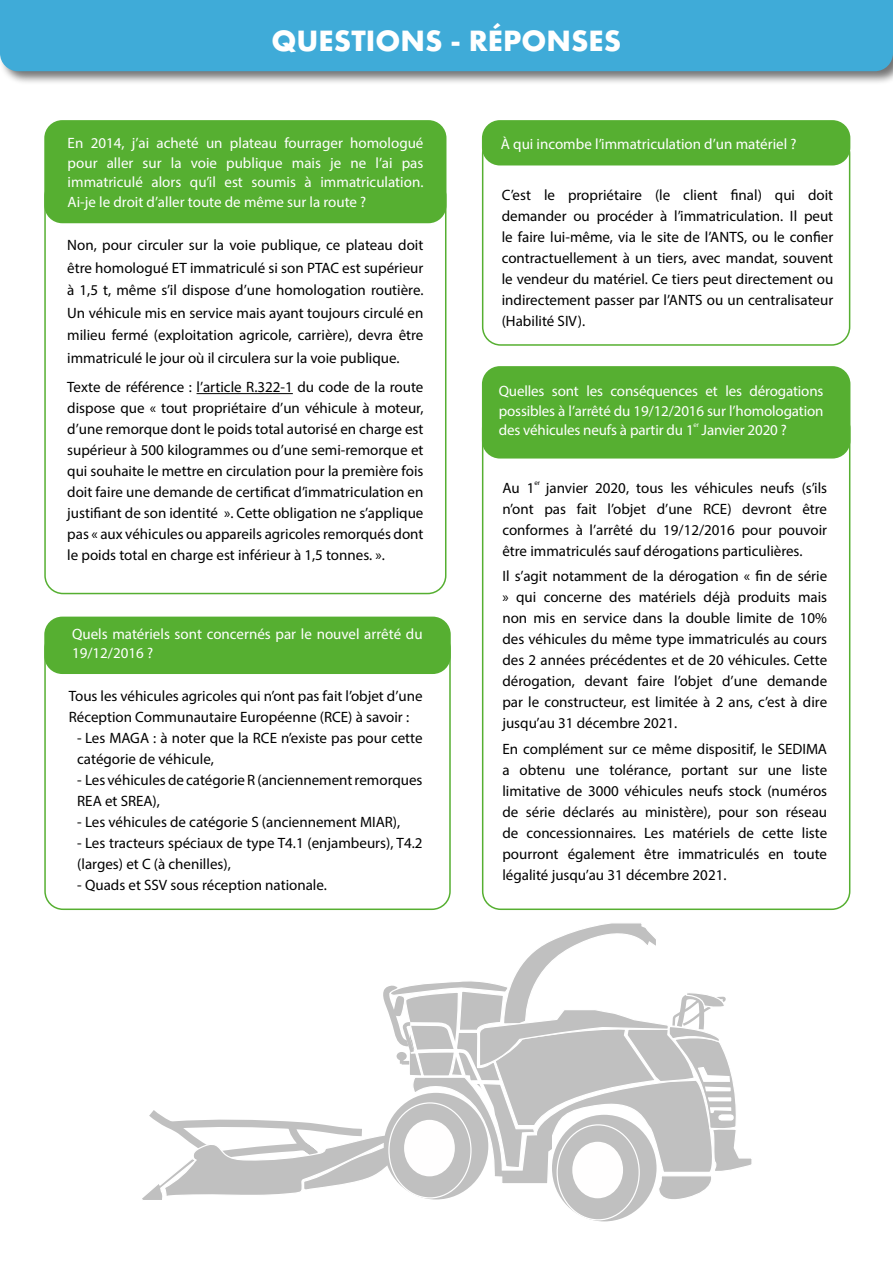
<style>
.page{position:relative;width:893px;height:1263px;background:#fff}
.page>*{position:absolute;margin:0;border:0;box-sizing:border-box;transform-origin:0 0}
.t1{font:700 27px "Futura";color:#fff}
.t2{font:15px/21px "Myriad Pro";color:#000;text-align:justify}
.t3{font:15px/19.5px "Myriad Pro";color:#fff;text-align:justify}
.t4{font:7.05px "Myriad Pro";color:#000}
.t5{font:7.05px "Myriad Pro";color:#fff}
</style>
<div class="page">
<svg style="left:142px;top:923px;width:610px;height:298px"></svg>
<div style="left:44px;top:178px;width:402px;height:416px;border:2px solid #56af31;border-radius:18px"></div>
<div style="left:44px;top:120px;width:402px;height:103px;background:#56af31;border-radius:18px"></div>
<hr style="left:197px;top:393px;width:96px;height:1px;background:#000">
<div style="left:482px;top:135px;width:368px;height:211px;border:2px solid #56af31;border-radius:18px"></div>
<div style="left:482px;top:120px;width:368px;height:45px;background:#56af31;border-radius:18px"></div>
<div style="left:44px;top:630px;width:407px;height:280px;border:2px solid #56af31;border-radius:18px"></div>
<div style="left:44px;top:617px;width:407px;height:57px;background:#56af31;border-radius:18px"></div>
<div style="left:0;top:0;width:893px;height:86px;background:#000;opacity:.55"></div>
<div style="left:0;top:0;width:893px;height:71px;background:#3fabd8"></div>
<div style="left:482px;top:410px;width:368px;height:500px;border:2px solid #56af31;border-radius:18px"></div>
<div style="left:482px;top:366px;width:368px;height:92px;background:#56af31;border-radius:18px"></div>
<h1 class="t1" style="left:272px;top:22px;width:351px">QUESTIONS - RÉPONSES</h1>
<p class="t3" style="left:68px;top:133px;width:357px">En 2014, j’ai acheté un plateau fourrager homologué pour aller sur la voie publique mais je ne l’ai pas immatriculé alors qu’il est soumis à immatriculation.<br>Ai-je le droit d’aller toute de même sur la route ?</p>
<p class="t2" style="left:67px;top:234px;width:358px;line-height:22.5px">Non, pour circuler sur la voie publique, ce plateau doit être homologué ET immatriculé si son PTAC est supérieur à 1,5 t, même s’il dispose d’une homologation routière.<br>Un véhicule mis en service mais ayant toujours circulé en milieu fermé (exploitation agricole, carrière), devra être immatriculé le jour où il circulera sur la voie publique.</p>
<p class="t2" style="left:67px;top:376px;width:358px">Texte de référence : l’article R.322-1 du code de la route dispose que « tout propriétaire d’un véhicule à moteur, d’une remorque dont le poids total autorisé en charge est supérieur à 500 kilogrammes ou d’une semi-remorque et qui souhaite le mettre en circulation pour la première fois doit faire une demande de certificat d’immatriculation en justifiant de son identité ». Cette obligation ne s’applique pas « aux véhicules ou appareils agricoles remorqués dont le poids total en charge est inférieur à 1,5 tonnes. ».</p>
<p class="t3" style="left:72px;top:624px;width:352px">Quels matériels sont concernés par le nouvel arrêté du<br>19/12/2016 ?</p>
<p class="t2" style="left:69px;top:685px;width:355px">Tous les véhicules agricoles qui n’ont pas fait l’objet d’une<br>Réception Communautaire Européenne (RCE) à savoir :</p>
<p class="t2" style="left:77px;top:727px;width:347px">- Les MAGA : à noter que la RCE n’existe pas pour cette catégorie de véhicule,</p>
<p class="t2" style="left:77px;top:769px;width:347px">- Les véhicules de catégorie R (anciennement remorques<br>REA et SREA),</p>
<p class="t2" style="left:77px;top:811px;width:325px">- Les véhicules de catégorie S (anciennement MIAR),</p>
<p class="t2" style="left:77px;top:832px;width:347px">- Les tracteurs spéciaux de type T4.1 (enjambeurs), T4.2 (larges) et C (à chenilles),</p>
<p class="t2" style="left:77px;top:874px;width:251px">- Quads et SSV sous réception nationale.</p>
<p class="t3" style="left:501px;top:134px;width:297px">À qui incombe l’immatriculation d’un matériel ?</p>
<p class="t2" style="left:502px;top:184px;width:333px">C’est le propriétaire (le client final) qui doit demander ou procéder à l’immatriculation. Il peut le faire lui-même, via le site de l’ANTS, ou le confier contractuellement à un tiers, avec mandat, souvent le vendeur du matériel. Ce tiers peut directement ou indirectement passer par l’ANTS ou un centralisateur (Habilité SIV).</p>
<p class="t3" style="left:499px;top:381px;width:326px">Quelles sont les conséquences et les dérogations possibles à l’arrêté du 19/12/2016 sur l’homologation des véhicules neufs à partir du 1</p>
<p class="t5" style="left:693px;top:420px;width:7px">er</p>
<p class="t3" style="left:702px;top:420px;width:87px">Janvier 2020 ?</p>
<p class="t4" style="left:534px;top:478px;width:7px">er</p>
<p class="t2" style="left:502px;top:477px;width:326px;text-indent:44px">janvier 2020, tous les véhicules neufs (s’ils n’ont pas fait l’objet d’une RCE) devront être conformes à l’arrêté du 19/12/2016 pour pouvoir être immatriculés sauf dérogations particulières.</p>
<p class="t2" style="left:502px;top:566px;width:326px">Il s’agit notamment de la dérogation « fin de série » qui concerne des matériels déjà produits mais non mis en service dans la double limite de 10% des véhicules du même type immatriculés au cours des 2 années précédentes et de 20 véhicules. Cette dérogation, devant faire l’objet d’une demande par le constructeur, est limitée à 2 ans, c’est à dire jusqu’au 31 décembre 2021.</p>
<p class="t2" style="left:502px;top:738px;width:326px">En complément sur ce même dispositif, le SEDIMA a obtenu une tolérance, portant sur une liste limitative de 3000 véhicules neufs stock (numéros de série déclarés au ministère), pour son réseau de concessionnaires. Les matériels de cette liste pourront également être immatriculés en toute légalité jusqu’au 31 décembre 2021.</p>
<p class="t2" style="left:502px;top:477px;width:34px">Au 1</p>
</div>
